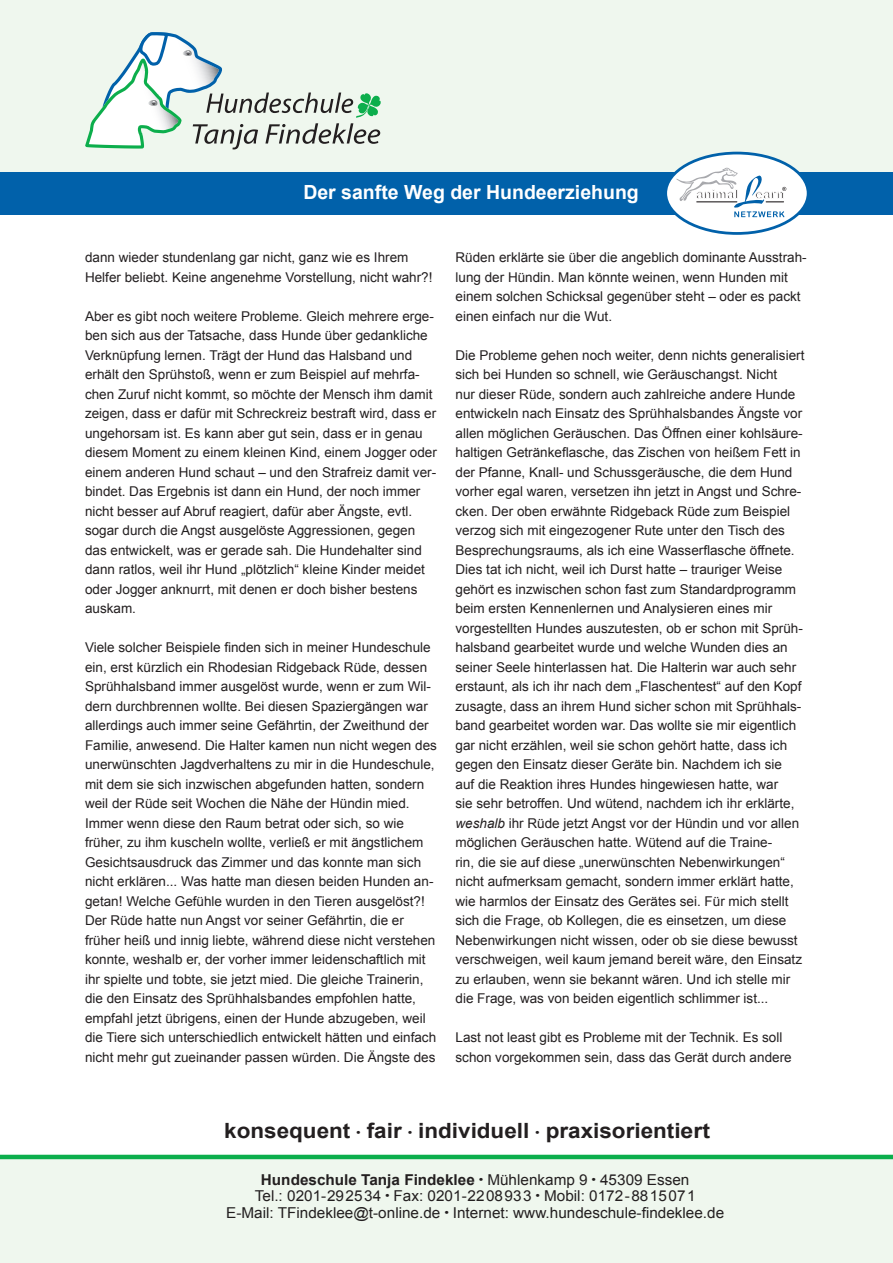
<style>
.page{position:relative;width:893px;height:1263px;background:#fff}
.page>*{position:absolute;margin:0;border:0;box-sizing:border-box;transform-origin:0 0}
.t1{font:700 21px "Arial";color:#231f20;scale:1.07 1}
.t2{font:700 19.5px "Arial";color:#fff}
.t3{font:15px/16.5px "Arial";color:#231f20;text-align:center}
.t4{font:13.5px/19.5px "Arial";color:#231f20}
.s1{font-style:italic}
.s2{font-size:10.5px}
.s3{font-weight:700}
.s4{font-weight:700;font-size:10.5px}
</style>
<div class="page">
<div style="left:0;top:0;width:893px;height:172px;background:#eff7ee"></div>
<div style="left:0;top:1157px;width:893px;height:106px;background:#eff7ee"></div>
<hr style="left:0;top:1155px;width:893px;height:4px;background:#0cae4c">
<div style="left:0;top:172px;width:893px;height:42px;background:#0161aa"></div>
<svg style="left:85px;top:32px;width:296px;height:117px"></svg>
<div style="left:666px;top:153px;width:142px;height:80px;background:#fff;border-radius:50%"></div>
<div style="left:664px;top:152px;width:145px;height:83px;border:3px solid #0161aa;border-radius:50%"></div>
<svg style="left:676px;top:168px;width:110px;height:49px"></svg>
<p class="t2" style="left:303px;top:179px;width:337px">Der sanfte Weg der Hundeerziehung</p>
<p class="t4" style="left:85px;top:248px;width:349px">dann wieder stundenlang gar nicht, ganz wie es Ihrem<br>Helfer beliebt. Keine angenehme Vorstellung, nicht wahr?!</p>
<p class="t4" style="left:85px;top:306px;width:353px">Aber es gibt noch weitere Probleme. Gleich mehrere erge&shy;ben sich aus der Tatsache, dass Hunde über gedankliche Verknüpfung lernen. Trägt der Hund das Halsband und erhält den Sprühstoß, wenn er zum Beispiel auf mehrfa&shy;chen Zuruf nicht kommt, so möchte der Mensch ihm damit zeigen, dass er dafür mit Schreckreiz bestraft wird, dass er ungehorsam ist. Es kann aber gut sein, dass er in genau diesem Moment zu einem kleinen Kind, einem Jogger oder einem anderen Hund schaut – und den Strafreiz damit ver&shy;bindet. Das Ergebnis ist dann ein Hund, der noch immer nicht besser auf Abruf reagiert, dafür aber Ängste, evtl. sogar durch die Angst ausgelöste Aggressionen, gegen das entwickelt, was er gerade sah. Die Hundehalter sind dann ratlos, weil ihr Hund „plötzlich“ kleine Kinder meidet oder Jogger anknurrt, mit denen er doch bisher bestens auskam.</p>
<p class="t4" style="left:85px;top:638px;width:353px">Viele solcher Beispiele finden sich in meiner Hundeschule ein, erst kürzlich ein Rhodesian Ridgeback Rüde, dessen Sprühhalsband immer ausgelöst wurde, wenn er zum Wil&shy;dern durchbrennen wollte. Bei diesen Spaziergängen war allerdings auch immer seine Gefährtin, der Zweithund der Familie, anwesend. Die Halter kamen nun nicht wegen des unerwünschten Jagdverhaltens zu mir in die Hundeschule, mit dem sie sich inzwischen abgefunden hatten, sondern weil der Rüde seit Wochen die Nähe der Hündin mied.<br>Immer wenn diese den Raum betrat oder sich, so wie früher, zu ihm kuscheln wollte, verließ er mit ängstlichem Gesichtsausdruck das Zimmer und das konnte man sich nicht erklären... Was hatte man diesen beiden Hunden an&shy;getan! Welche Gefühle wurden in den Tieren ausgelöst?!<br>Der Rüde hatte nun Angst vor seiner Gefährtin, die er früher heiß und innig liebte, während diese nicht verstehen konnte, weshalb er, der vorher immer leidenschaftlich mit ihr spielte und tobte, sie jetzt mied. Die gleiche Trainerin, die den Einsatz des Sprühhalsbandes empfohlen hatte, empfahl jetzt übrigens, einen der Hunde abzugeben, weil die Tiere sich unterschiedlich entwickelt hätten und einfach nicht mehr gut zueinander passen würden. Die Ängste des</p>
<p class="t4" style="left:455px;top:248px;width:353px">Rüden erklärte sie über die angeblich dominante Ausstrah&shy;lung der Hündin. Man könnte weinen, wenn Hunden mit einem solchen Schicksal gegenüber steht – oder es packt einen einfach nur die Wut.</p>
<p class="t4" style="left:455px;top:345px;width:350px">Die Probleme gehen noch weiter, denn nichts generalisiert sich bei Hunden so schnell, wie Geräuschangst. Nicht<br>nur dieser Rüde, sondern auch zahlreiche andere Hunde entwickeln nach Einsatz des Sprühhalsbandes Ängste vor allen möglichen Geräuschen. Das Öffnen einer kohlsäure&shy;haltigen Getränkeflasche, das Zischen von heißem Fett in der Pfanne, Knall- und Schussgeräusche, die dem Hund vorher egal waren, versetzen ihn jetzt in Angst und Schre&shy;cken. Der oben erwähnte Ridgeback Rüde zum Beispiel verzog sich mit eingezogener Rute unter den Tisch des Besprechungsraums, als ich eine Wasserflasche öffnete.<br>Dies tat ich nicht, weil ich Durst hatte – trauriger Weise gehört es inzwischen schon fast zum Standardprogramm beim ersten Kennenlernen und Analysieren eines mir vorgestellten Hundes auszutesten, ob er schon mit Sprüh&shy;halsband gearbeitet wurde und welche Wunden dies an seiner Seele hinterlassen hat. Die Halterin war auch sehr erstaunt, als ich ihr nach dem „Flaschentest“ auf den Kopf zusagte, dass an ihrem Hund sicher schon mit Sprühhals&shy;band gearbeitet worden war. Das wollte sie mir eigentlich gar nicht erzählen, weil sie schon gehört hatte, dass ich gegen den Einsatz dieser Geräte bin. Nachdem ich sie<br>auf die Reaktion ihres Hundes hingewiesen hatte, war<br>sie sehr betroffen. Und wütend, nachdem ich ihr erklärte, <span class="s1">weshalb</span> ihr Rüde jetzt Angst vor der Hündin und vor allen möglichen Geräuschen hatte. Wütend auf die Traine-<br>rin, die sie auf diese „unerwünschten Nebenwirkungen“ nicht aufmerksam gemacht, sondern immer erklärt hatte, wie harmlos der Einsatz des Gerätes sei. Für mich stellt sich die Frage, ob Kollegen, die es einsetzen, um diese Nebenwirkungen nicht wissen, oder ob sie diese bewusst verschweigen, weil kaum jemand bereit wäre, den Einsatz zu erlauben, wenn sie bekannt wären. Und ich stelle mir die Frage, was von beiden eigentlich schlimmer ist...</p>
<p class="t4" style="left:455px;top:1028px;width:338px">Last not least gibt es Probleme mit der Technik. Es soll schon vorgekommen sein, dass das Gerät durch andere</p>
<p class="t1" style="left:224px;top:1117px;width:456px">konsequent <span class="s2">•</span> fair <span class="s2">•</span> individuell <span class="s2">•</span> praxisorientiert</p>
<p class="t3" style="left:255px;top:1171px;width:442px"><span class="s3">Hundeschule Tanja Findeklee</span> <span class="s4">•</span> Mühlenkamp 9 <span class="s4">•</span> 45309 Essen<br>Tel.: 0201-292534 <span class="s4">•</span> Fax: 0201-2208933 <span class="s4">•</span> Mobil: 0172-8815071</p>
<p class="t3" style="left:226px;top:1204px;width:499px">E-Mail: TFindeklee@t-online.de <span class="s4">•</span> Internet: www.hundeschule-findeklee.de</p>
</div>
